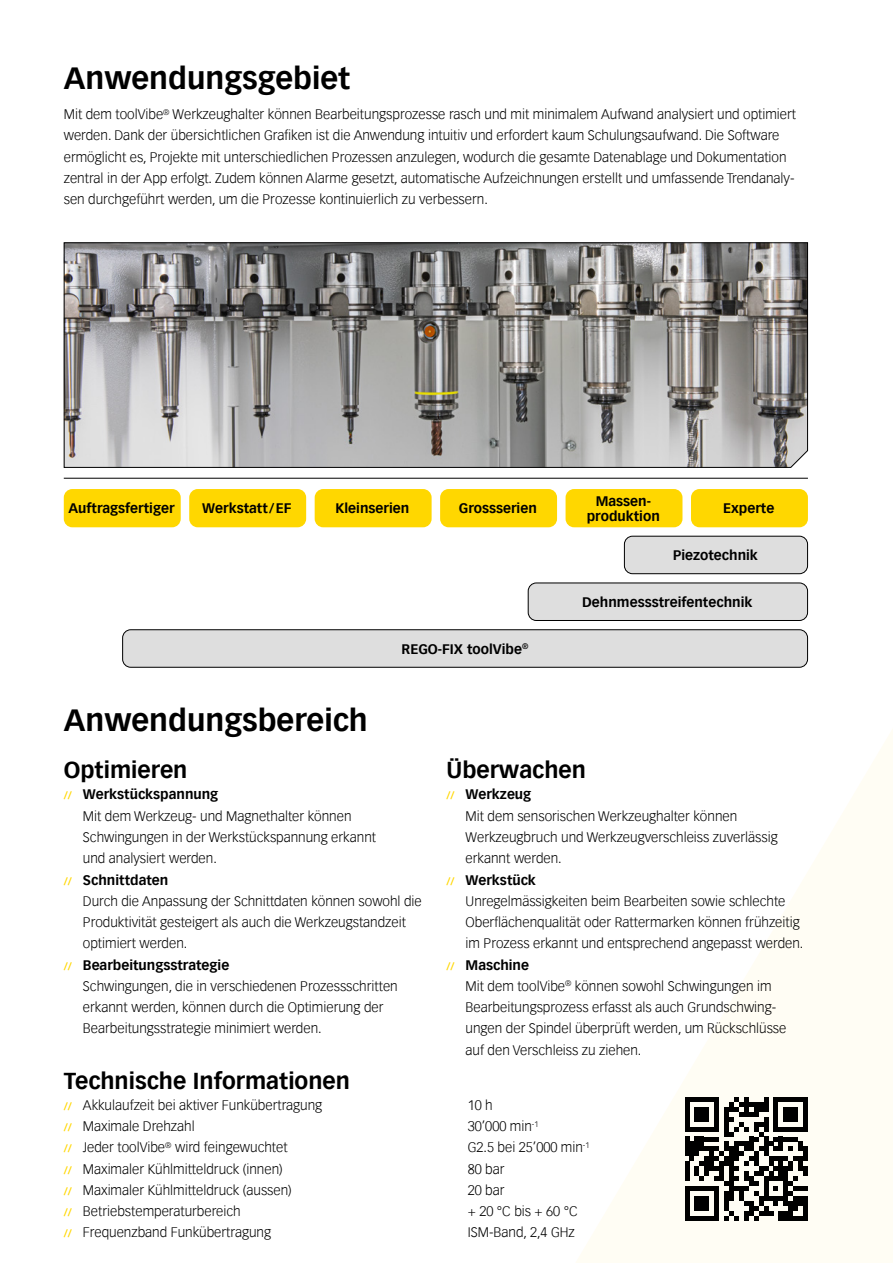
<style>
.page{position:relative;width:893px;height:1263px;background:#fff}
.page>*{position:absolute;margin:0;border:0;box-sizing:border-box;transform-origin:0 0}
.Titel{font:700 30px "Vectora Com";color:#000}
.Subline{font:700 22.5px "Vectora Com";color:#000}
.Gundtext_1spaltig{font:300 13.5px/21.3px "Vectora Com";color:#000}
.Gundtext_1spaltig-2{font:700 13.5px/14.9px "Vectora Com";color:#000;text-align:center}
.s1{font-weight:700;font-size:10.5px;color:#ffd700}
.s2{font-weight:700}
</style>
<div class="page">
<svg style="left:568px;top:242px;width:325px;height:1021px"></svg>
<svg style="left:63px;top:242px;width:745px;height:226px;background:#979695"></svg>
<hr style="left:64px;top:478px;width:744px;height:1px;background:#000">
<div style="left:64px;top:489px;width:117px;height:38px;background:#ffd700;border-radius:9px"></div>
<div style="left:189px;top:489px;width:117px;height:38px;background:#ffd700;border-radius:9px"></div>
<div style="left:315px;top:489px;width:117px;height:38px;background:#ffd700;border-radius:9px"></div>
<div style="left:440px;top:489px;width:117px;height:38px;background:#ffd700;border-radius:9px"></div>
<div style="left:566px;top:489px;width:116px;height:38px;background:#ffd700;border-radius:9px"></div>
<div style="left:691px;top:489px;width:117px;height:38px;background:#ffd700;border-radius:9px"></div>
<div style="left:624px;top:536px;width:183px;height:38px;background:#dedede;border-radius:8px"></div>
<div style="left:624px;top:536px;width:184px;height:38px;border:1px solid #000;border-radius:8px"></div>
<div style="left:528px;top:583px;width:279px;height:37px;background:#dedede;border-radius:8px"></div>
<div style="left:528px;top:583px;width:280px;height:38px;border:1px solid #000;border-radius:8px"></div>
<div style="left:123px;top:630px;width:684px;height:37px;background:#dedede;border-radius:8px"></div>
<div style="left:122px;top:629px;width:686px;height:39px;border:1px solid #000;border-radius:8px"></div>
<svg style="left:685px;top:1097px;width:123px;height:123px"></svg>
<div style="left:803px;top:1196px;width:5px;height:15px;background:#000"></div>
<div style="left:803px;top:1211px;width:5px;height:9px;background:#000"></div>
<p class="Titel" style="left:64px;top:60px;width:288px">Anwendungsgebiet</p>
<p class="Gundtext_1spaltig" style="left:64px;top:104px;width:734px">Mit dem toolVibe<sup>®</sup> Werkzeughalter können Bearbeitungsprozesse rasch und mit minimalem Aufwand analysiert und optimiert werden. Dank der übersichtlichen Grafiken ist die Anwendung intuitiv und erfordert kaum Schulungsaufwand. Die Software ermöglicht es, Projekte mit unterschiedlichen Prozessen anzulegen, wodurch die gesamte Datenablage und Dokumentation zentral in der App erfolgt. Zudem können Alarme gesetzt, automatische Aufzeichnungen erstellt und umfassende Trendanaly&shy;sen durchgeführt werden, um die Prozesse kontinuierlich zu verbessern.</p>
<p class="Gundtext_1spaltig-2" style="left:69px;top:501px;width:107px">Auftragsfertiger</p>
<p class="Gundtext_1spaltig-2" style="left:202px;top:501px;width:91px">Werkstatt/EF</p>
<p class="Gundtext_1spaltig-2" style="left:336px;top:501px;width:75px">Kleinserien</p>
<p class="Gundtext_1spaltig-2" style="left:459px;top:501px;width:80px">Grossserien</p>
<p class="Gundtext_1spaltig-2" style="left:587px;top:494px;width:75px">Massen&shy;produktion</p>
<p class="Gundtext_1spaltig-2" style="left:723px;top:501px;width:53px">Experte</p>
<p class="Gundtext_1spaltig-2" style="left:673px;top:548px;width:86px">Piezotechnik</p>
<p class="Gundtext_1spaltig-2" style="left:582px;top:595px;width:172px">Dehnmessstreifentechnik</p>
<p class="Gundtext_1spaltig-2" style="left:402px;top:641px;width:128px">REGO-FIX toolVibe<sup>®</sup></p>
<p class="Titel" style="left:64px;top:702px;width:305px">Anwendungsbereich</p>
<p class="Subline" style="left:64px;top:756px;width:125px">Optimieren</p>
<p class="Gundtext_1spaltig" style="left:83px;top:784px;width:295px;text-indent:-19px"><span class="s1">//</span> <span class="s2">Werkstückspannung<br></span>Mit dem Werkzeug- und Magnethalter können Schwingungen in der Werkstückspannung erkannt und analysiert werden.</p>
<p class="Gundtext_1spaltig" style="left:83px;top:869px;width:340px;text-indent:-19px"><span class="s1">//</span> <span class="s2">Schnittdaten<br></span>Durch die Anpassung der Schnittdaten können sowohl die Produktivität gesteigert als auch die Werkzeugstandzeit optimiert werden.</p>
<p class="Gundtext_1spaltig" style="left:83px;top:954px;width:316px;text-indent:-19px"><span class="s1">//</span> <span class="s2">Bearbeitungsstrategie<br></span>Schwingungen, die in verschiedenen Prozessschritten erkannt werden, können durch die Optimierung der Bearbeitungsstrategie minimiert werden.</p>
<p class="Subline" style="left:446px;top:756px;width:141px">Überwachen</p>
<p class="Gundtext_1spaltig" style="left:466px;top:784px;width:314px;text-indent:-19px"><span class="s1">//</span> <span class="s2">Werkzeug<br></span>Mit dem sensorischen Werkzeughalter können<br>Werkzeugbruch und Werkzeugverschleiss zuverlässig erkannt werden.</p>
<p class="Gundtext_1spaltig" style="left:466px;top:869px;width:339px;text-indent:-19px"><span class="s1">//</span> <span class="s2">Werkstück<br></span>Unregelmässigkeiten beim Bearbeiten sowie schlechte Oberflächenqualität oder Rattermarken können frühzeitig im Prozess erkannt und entsprechend angepasst werden.</p>
<p class="Gundtext_1spaltig" style="left:466px;top:954px;width:322px;text-indent:-19px"><span class="s1">//</span> <span class="s2">Maschine<br></span>Mit dem toolVibe<sup>®</sup> können sowohl Schwingungen im Bearbeitungsprozess erfasst als auch Grundschwing&shy;ungen der Spindel überprüft werden, um Rückschlüsse auf den Verschleiss zu ziehen.</p>
<p class="Subline" style="left:64px;top:1067px;width:288px">Technische Informationen</p>
<p class="Gundtext_1spaltig" style="left:64px;top:1094px;width:260px"><span class="s1">//</span> Akkulaufzeit bei aktiver Funkübertragung</p>
<p class="Gundtext_1spaltig" style="left:468px;top:1094px;width:27px">10 h</p>
<p class="Gundtext_1spaltig" style="left:64px;top:1116px;width:132px"><span class="s1">//</span> Maximale Drehzahl</p>
<p class="Gundtext_1spaltig" style="left:468px;top:1116px;width:72px">30’000 min<sup>-1</sup></p>
<p class="Gundtext_1spaltig" style="left:64px;top:1137px;width:225px"><span class="s1">//</span> Jeder toolVibe<sup>®</sup> wird feingewuchtet</p>
<p class="Gundtext_1spaltig" style="left:468px;top:1137px;width:123px">G2.5 bei 25’000 min<sup>-1</sup></p>
<p class="Gundtext_1spaltig" style="left:64px;top:1158px;width:220px"><span class="s1">//</span> Maximaler Kühlmitteldruck (innen)</p>
<p class="Gundtext_1spaltig" style="left:468px;top:1158px;width:38px">80 bar</p>
<p class="Gundtext_1spaltig" style="left:64px;top:1179px;width:229px"><span class="s1">//</span> Maximaler Kühlmitteldruck (aussen)</p>
<p class="Gundtext_1spaltig" style="left:468px;top:1179px;width:38px">20 bar</p>
<p class="Gundtext_1spaltig" style="left:64px;top:1201px;width:178px"><span class="s1">//</span> Betriebstemperaturbereich</p>
<p class="Gundtext_1spaltig" style="left:468px;top:1201px;width:111px">+ 20 °C bis + 60 °C</p>
<p class="Gundtext_1spaltig" style="left:64px;top:1222px;width:209px"><span class="s1">//</span> Frequenzband Funkübertragung</p>
<p class="Gundtext_1spaltig" style="left:468px;top:1222px;width:109px">ISM-Band, 2,4 GHz</p>
</div>
